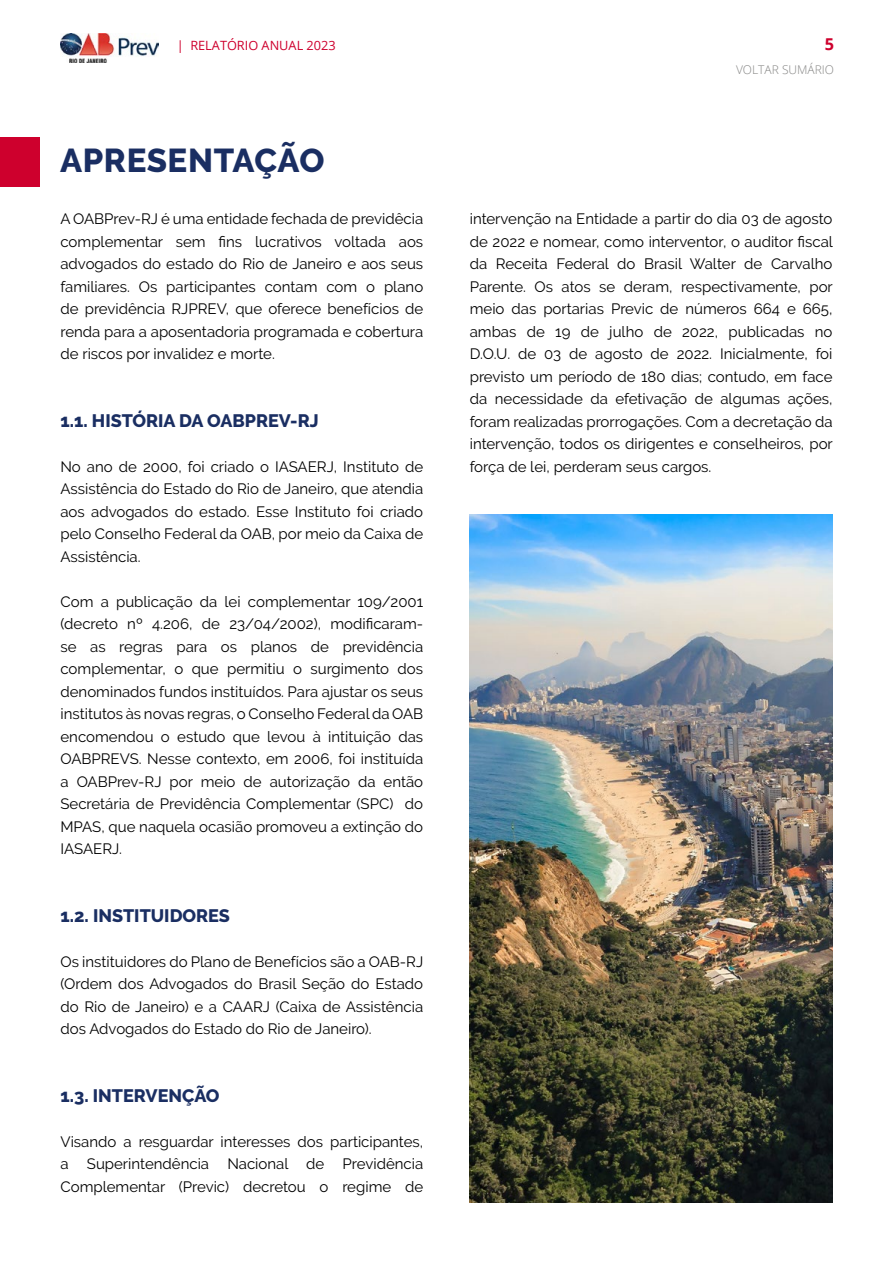
<style>
.page{position:relative;width:893px;height:1263px;background:#fff}
.page>*{position:absolute;margin:0;border:0;box-sizing:border-box;transform-origin:0 0}
.t1{font:800 33px "Raleway";letter-spacing:.02em;color:#1a2e62}
.t2{font:800 18px "Raleway";color:#1a2e62}
.t3{font:700 16.35px "Open Sans";color:#ce002d}
.t4{font:15px/22.5px "Raleway";color:#000;text-align:justify}
.t5{font:12.75px "Open Sans";color:#ce002d}
.t6{font:300 12px "Open Sans";color:#858584}
</style>
<div class="page">
<img style="left:61px;top:33px;width:98px;height:29px">
<div style="left:0;top:137px;width:40px;height:49px;background:#ce002d"></div>
<img style="left:470px;top:515px;width:363px;height:688px">
<p class="t5" style="left:177px;top:37px;width:161px">| RELATÓRIO ANUAL 2023</p>
<h1 class="t1" style="left:60px;top:142px;width:266px">APRESENTAÇÃO</h1>
<p class="t4" style="left:60px;top:208px;width:364px">A OABPrev-RJ é uma entidade fechada de previdêcia complementar sem fins lucrativos voltada aos advogados do estado do Rio de Janeiro e aos seus familiares. Os participantes contam com o plano de previdência RJPREV, que oferece benefícios de renda para a aposentadoria programada e cobertura de riscos por invalidez e morte.</p>
<p class="t2" style="left:60px;top:410px;width:260px">1.1. HISTÓRIA DA OABPREV-RJ</p>
<p class="t4" style="left:60px;top:455px;width:364px">No ano de 2000, foi criado o IASAERJ, Instituto de Assistência do Estado do Rio de Janeiro, que atendia aos advogados do estado. Esse Instituto foi criado pelo Conselho Federal da OAB, por meio da Caixa de Assistência.</p>
<p class="t4" style="left:60px;top:590px;width:364px">Com a publicação da lei complementar 109/2001 (decreto nº 4.206, de 23/04/2002), modificaram&shy;se as regras para os planos de previdência complementar, o que permitiu o surgimento dos denominados fundos instituídos. Para ajustar os seus institutos às novas regras, o Conselho Federal da OAB encomendou o estudo que levou à intituição das OABPREVS. Nesse contexto, em 2006, foi instituída a OABPrev-RJ por meio de autorização da então Secretária de Previdência Complementar (SPC) do MPAS, que naquela ocasião promoveu a extinção do IASAERJ.</p>
<p class="t2" style="left:60px;top:905px;width:171px">1.2. INSTITUIDORES</p>
<p class="t4" style="left:60px;top:950px;width:364px">Os instituidores do Plano de Benefícios são a OAB-RJ (Ordem dos Advogados do Brasil Seção do Estado do Rio de Janeiro) e a CAARJ (Caixa de Assistência dos Advogados do Estado do Rio de Janeiro).</p>
<p class="t2" style="left:60px;top:1085px;width:161px">1.3. INTERVENÇÃO</p>
<p class="t4" style="left:60px;top:1130px;width:364px">Visando a resguardar interesses dos participantes, a Superintendência Nacional de Previdência Complementar (Previc) decretou o regime de</p>
<p class="t3" style="left:825px;top:33px;width:11px">5</p>
<p class="t6" style="left:736px;top:61px;width:100px">VOLTAR SUMÁRIO</p>
<p class="t4" style="left:470px;top:208px;width:365px">intervenção na Entidade a partir do dia 03 de agosto de 2022 e nomear, como interventor, o auditor fiscal da Receita Federal do Brasil Walter de Carvalho Parente. Os atos se deram, respectivamente, por meio das portarias Previc de números 664 e 665, ambas de 19 de julho de 2022, publicadas no D.O.U. de 03 de agosto de 2022. Inicialmente, foi previsto um período de 180 dias; contudo, em face da necessidade da efetivação de algumas ações, foram realizadas prorrogações. Com a decretação da intervenção, todos os dirigentes e conselheiros, por força de lei, perderam seus cargos.</p>
</div>
